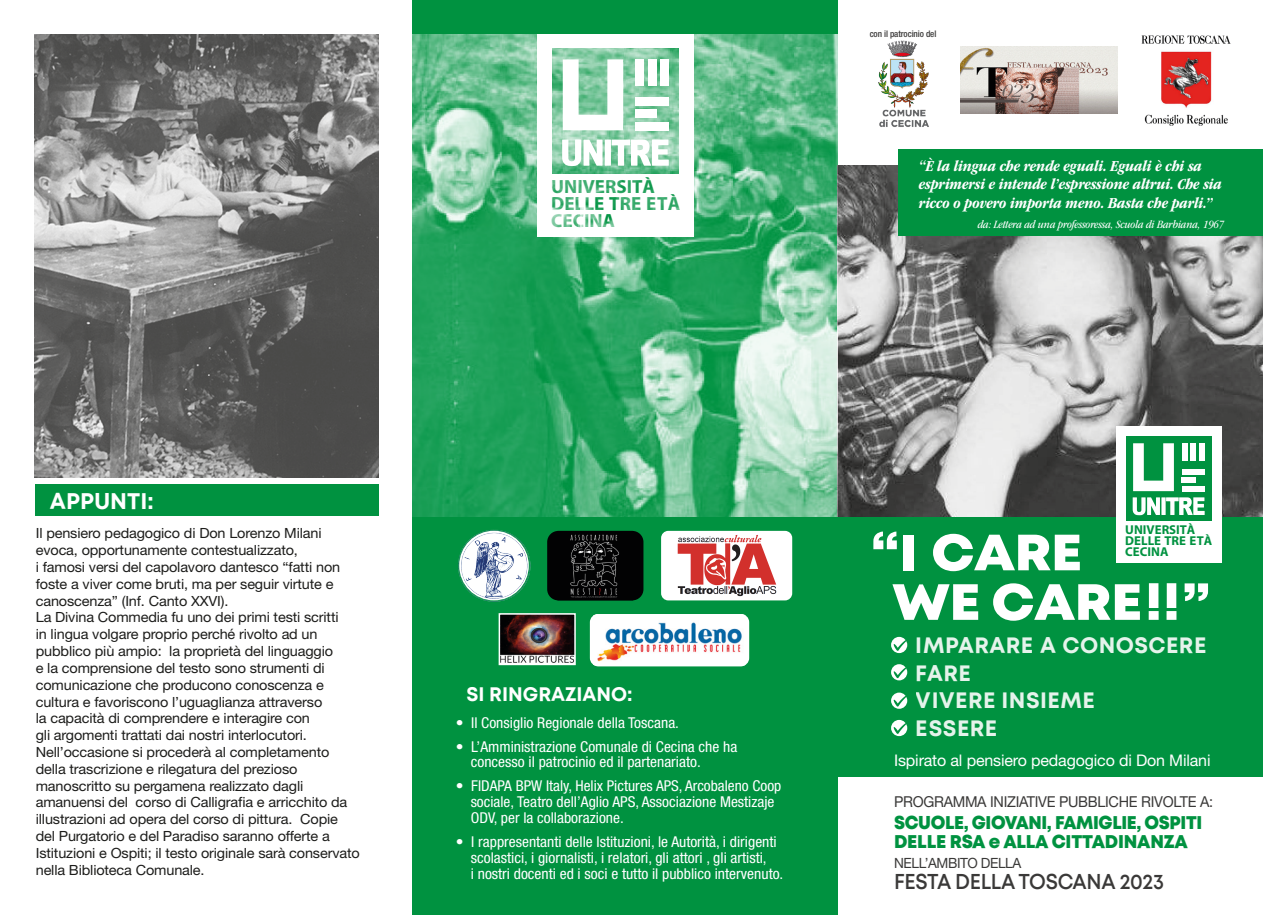
<style>
.page{position:relative;width:1263px;height:915px;background:#fff}
.page>*{position:absolute;margin:0;border:0;box-sizing:border-box;transform-origin:0 0}
.t1{font:800 50.85px "Mont";letter-spacing:-.01em;color:#fff;scale:1.08 1}
.t2{font:700 22.5px "Mont";color:#fff}
.t3{font:700 22.2px/27.6px "Mont";letter-spacing:.02em;color:#fff}
.t4{font:600 20.85px "Mont";letter-spacing:-.015em;color:#3a3938}
.t5{font:700 19.5px "Mont";color:#fff}
.t6{font:700 19.05px/16.8px "Myriad Pro";color:#009240}
.t7{font:800 18.3px/19.2px "Mont";letter-spacing:-.02em;color:#009240;scale:.96 1}
.t8{font:16.05px "Helvetica Neue LT Std";letter-spacing:-.01em;color:#fff}
.t9{font:italic 700 condensed 15.9px "ITC Garamond Std";letter-spacing:-.01em;color:#fff}
.t10{font:condensed 15px "Helvetica Neue LT Std";color:#fff;scale:1.04 1}
.t11{font:condensed 15px "Helvetica Neue LT Std";color:#fff}
.t12{font:15px "Helvetica Neue LT Std";letter-spacing:-.02em;color:#3a3938;scale:.96 1}
.t13{font:14.1px/16.8px "Helvetica Neue LT Std";letter-spacing:-.01em;color:#1d1d1b}
.t14{font:14.1px "Helvetica Neue LT Std";letter-spacing:-.03em;color:#3a3938}
.t15{font:700 12.9px/11.4px "Myriad Pro";color:#009240}
.t16{font:italic condensed 11.55px "ITC Garamond Std";letter-spacing:-.01em;color:#fff}
.t17{font:500 condensed 9.15px "Helvetica Neue LT Std";letter-spacing:-.01em;color:#3a3938}
</style>
<div class="page">
<div style="left:412px;top:0;width:426px;height:914px;background:#009240"></div>
<img style="left:960px;top:47px;width:157px;height:67px">
<div style="left:412px;top:511px;width:851px;height:265px;background:#009240"></div>
<img style="left:1141px;top:35px;width:90px;height:9px">
<img style="left:1161px;top:51px;width:51px;height:57px">
<img style="left:1144px;top:114px;width:84px;height:11px">
<img style="left:878px;top:40px;width:51px;height:67px">
<img style="left:879px;top:107px;width:50px;height:20px">
<img style="left:838px;top:166px;width:425px;height:350px">
<div style="left:898px;top:149px;width:365px;height:86px;background:#009240"></div>
<div style="left:1116px;top:426px;width:105px;height:137px;background:#fff"></div>
<div style="left:1126px;top:436px;width:85px;height:84px;background:#009240"></div>
<svg style="left:1133px;top:443px;width:41px;height:48px"></svg>
<div style="left:1182px;top:443px;width:5px;height:17px;background:#fff"></div>
<div style="left:1190px;top:443px;width:6px;height:17px;background:#fff"></div>
<div style="left:1199px;top:443px;width:6px;height:17px;background:#fff"></div>
<div style="left:1182px;top:468px;width:23px;height:6px;background:#fff"></div>
<div style="left:1182px;top:477px;width:14px;height:5px;background:#fff"></div>
<div style="left:1182px;top:485px;width:23px;height:6px;background:#fff"></div>
<svg style="left:1133px;top:497px;width:72px;height:18px"></svg>
<div style="left:35px;top:484px;width:343px;height:32px;background:#009240"></div>
<div style="left:590px;top:613px;width:159px;height:53px;background:#fff;border-radius:8px"></div>
<img style="left:593px;top:613px;width:152px;height:53px">
<div style="left:663px;top:532px;width:127px;height:66px;background:#fff;border-radius:5px"></div>
<img style="left:677px;top:535px;width:99px;height:60px">
<div style="left:661px;top:530px;width:131px;height:70px;border:4px solid #fff;border-radius:5px"></div>
<div style="left:547px;top:530px;width:96px;height:70px;background:#020203;border-radius:11px"></div>
<img style="left:557px;top:530px;width:76px;height:68px">
<img style="left:458px;top:529px;width:73px;height:73px">
<img style="left:498px;top:613px;width:78px;height:52px">
<svg style="left:891px;top:636px;width:16px;height:17px"></svg>
<svg style="left:894px;top:639px;width:14px;height:11px"></svg>
<svg style="left:891px;top:664px;width:16px;height:16px"></svg>
<svg style="left:894px;top:666px;width:14px;height:12px"></svg>
<svg style="left:891px;top:692px;width:16px;height:16px"></svg>
<svg style="left:894px;top:694px;width:14px;height:12px"></svg>
<svg style="left:891px;top:719px;width:16px;height:16px"></svg>
<svg style="left:894px;top:721px;width:14px;height:12px"></svg>
<img style="left:412px;top:35px;width:425px;height:481px">
<img style="left:34px;top:35px;width:344px;height:442px">
<h3 class="t6" style="left:551px;top:178px;width:131px">UNIVERSITÀ<br>DELLE TRE ETÀ<br>CECINA</h3>
<p class="t17" style="left:870px;top:28px;width:68px">con il patrocinio del</p>
<p class="t9" style="left:919px;top:157px;width:284px">“È la lingua che rende eguali. Eguali è chi sa</p>
<p class="t9" style="left:919px;top:175px;width:304px">esprimersi e intende l’espressione altrui. Che sia</p>
<p class="t9" style="left:919px;top:194px;width:295px">ricco o povero importa meno. Basta che parli.”</p>
<p class="t16" style="left:978px;top:218px;width:248px">da: Lettera ad una professoressa, Scuola di Barbiana, 1967</p>
<p class="t2" style="left:50px;top:490px;width:105px">APPUNTI:</p>
<p class="t13" style="left:36px;top:524px;width:287px">Il pensiero pedagogico di Don Lorenzo Milani evoca, opportunamente contestualizzato,</p>
<p class="t13" style="left:36px;top:558px;width:306px">i famosi versi del capolavoro dantesco “fatti non foste a viver come bruti, ma per seguir virtute e canoscenza” (Inf. Canto XXVI).</p>
<p class="t13" style="left:36px;top:608px;width:325px">La Divina Commedia fu uno dei primi testi scritti<br>in lingua volgare proprio perché rivolto ad un pubblico più ampio: la proprietà del linguaggio<br>e la comprensione del testo sono strumenti di comunicazione che producono conoscenza e cultura e favoriscono l’uguaglianza attraverso<br>la capacità di comprendere e interagire con<br>gli argomenti trattati dai nostri interlocutori.<br>Nell’occasione si procederà al completamento della trascrizione e rilegatura del prezioso manoscritto su pergamena realizzato dagli amanuensi del corso di Calligrafia e arricchito da illustrazioni ad opera del corso di pittura. Copie del Purgatorio e del Paradiso saranno offerte a Istituzioni e Ospiti; il testo originale sarà conservato nella Biblioteca Comunale.</p>
<p class="t5" style="left:466px;top:684px;width:168px">SI RINGRAZIANO:</p>
<p class="t10" style="left:456px;top:713px;width:216px">• Il Consiglio Regionale della Toscana.</p>
<p class="t10" style="left:456px;top:737px;width:272px">• L’Amministrazione Comunale di Cecina che ha</p>
<p class="t10" style="left:471px;top:753px;width:223px">concesso il patrocinio ed il partenariato.</p>
<p class="t10" style="left:456px;top:777px;width:314px">• FIDAPA BPW Italy, Helix Pictures APS, Arcobaleno Coop</p>
<p class="t11" style="left:471px;top:793px;width:305px">sociale, Teatro dell’Aglio APS, Associazione Mestizaje</p>
<p class="t10" style="left:471px;top:808px;width:149px">ODV, per la collaborazione.</p>
<p class="t10" style="left:456px;top:832px;width:310px">• I rappresentanti delle Istituzioni, le Autorità, i dirigenti</p>
<p class="t10" style="left:471px;top:848px;width:286px">scolastici, i giornalisti, i relatori, gli attori , gli artisti,</p>
<p class="t10" style="left:471px;top:864px;width:302px">i nostri docenti ed i soci e tutto il pubblico intervenuto.</p>
<p class="t15" style="left:1125px;top:523px;width:89px">UNIVERSITÀ<br>DELLE TRE ETÀ<br>CECINA</p>
<p class="t1" style="left:871px;top:527px;width:197px">“I CARE</p>
<p class="t1" style="left:892px;top:577px;width:296px">WE CARE!!”</p>
<h3 class="t3" style="left:916px;top:632px;width:292px">IMPARARE A CONOSCERE<br>FARE<br>VIVERE INSIEME<br>ESSERE</h3>
<p class="t8" style="left:894px;top:750px;width:318px">Ispirato al pensiero pedagogico di Don Milani</p>
<p class="t12" style="left:894px;top:792px;width:334px">PROGRAMMA INIZIATIVE PUBBLICHE RIVOLTE A:</p>
<p class="t7" style="left:894px;top:813px;width:322px">SCUOLE, GIOVANI, FAMIGLIE, OSPITI<br>DELLE RSA e ALLA CITTADINANZA</p>
<p class="t14" style="left:894px;top:854px;width:129px">NELL’AMBITO DELLA</p>
<p class="t4" style="left:894px;top:871px;width:272px">FESTA DELLA TOSCANA 2023</p>
</div>
